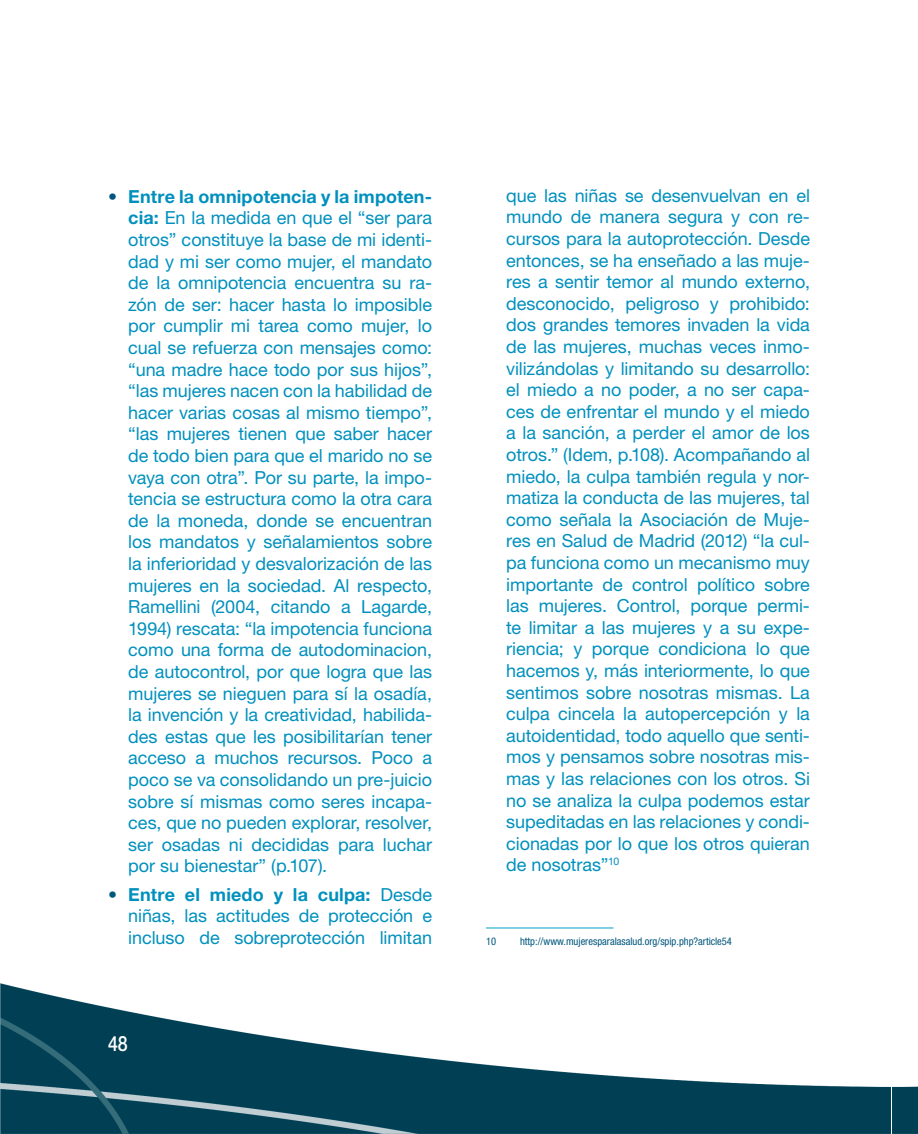
<style>
.page{position:relative;width:918px;height:1134px;background:#fff}
.page>*{position:absolute;margin:0;border:0;box-sizing:border-box;transform-origin:0 0}
.t1{font:500 21px "Helvetica Neue LT Std";color:#fff;scale:.85 1}
.t2{font:18px/21.6px "Helvetica Neue LT Std";letter-spacing:-.005em;color:#0090be;text-align:justify}
.t3{font:condensed 10.5px "Helvetica Neue LT Std";color:#00577d}
.s1{color:#00577d}
.s2{font-weight:700}
</style>
<div class="page">
<img style="left:0;top:984px;width:918px;height:150px">
<hr style="left:486px;top:928px;width:128px;height:1px;background:#00a0c8">
<p class="t2" style="left:128px;top:185px;width:305px;text-indent:-20px"><span class="s1">•</span> <span class="s2">Entre la omnipotencia y la impoten&shy;cia:</span> En la medida en que el “ser para otros” constituye la base de mi identi&shy;dad y mi ser como mujer, el mandato de la omnipotencia encuentra su ra&shy;zón de ser: hacer hasta lo imposible por cumplir mi tarea como mujer, lo cual se refuerza con mensajes como: “una madre hace todo por sus hijos”, “las mujeres nacen con la habilidad de hacer varias cosas al mismo tiempo”, “las mujeres tienen que saber hacer de todo bien para que el marido no se vaya con otra”. Por su parte, la impo&shy;tencia se estructura como la otra cara de la moneda, donde se encuentran los mandatos y señalamientos sobre la inferioridad y desvalorización de las mujeres en la sociedad. Al respecto, Ramellini (2004, citando a Lagarde, 1994) rescata: “la impotencia funciona como una forma de autodominacion, de autocontrol, por que logra que las mujeres se nieguen para sí la osadía, la invención y la creatividad, habilida&shy;des estas que les posibilitarían tener acceso a muchos recursos. Poco a poco se va consolidando un pre-juicio sobre sí mismas como seres incapa&shy;ces, que no pueden explorar, resolver, ser osadas ni decididas para luchar por su bienestar” (p.107).</p>
<p class="t2" style="left:128px;top:883px;width:305px;text-indent:-20px"><span class="s1">•</span> <span class="s2">Entre el miedo y la culpa:</span> Desde niñas, las actitudes de protección e incluso de sobreprotección limitan</p>
<p class="t1" style="left:108px;top:1031px;width:25px">48</p>
<p class="t2" style="left:506px;top:184px;width:305px">que las niñas se desenvuelvan en el mundo de manera segura y con re&shy;cursos para la autoprotección. Desde entonces, se ha enseñado a las muje&shy;res a sentir temor al mundo externo, desconocido, peligroso y prohibido: dos grandes temores invaden la vida de las mujeres, muchas veces inmo&shy;vilizándolas y limitando su desarrollo: el miedo a no poder, a no ser capa&shy;ces de enfrentar el mundo y el miedo a la sanción, a perder el amor de los otros.” (Idem, p.108). Acompañando al miedo, la culpa también regula y nor&shy;matiza la conducta de las mujeres, tal como señala la Asociación de Muje&shy;res en Salud de Madrid (2012) “la cul&shy;pa funciona como un mecanismo muy importante de control político sobre las mujeres. Control, porque permi&shy;te limitar a las mujeres y a su expe&shy;riencia; y porque condiciona lo que hacemos y, más interiormente, lo que sentimos sobre nosotras mismas. La culpa cincela la autopercepción y la autoidentidad, todo aquello que senti&shy;mos y pensamos sobre nosotras mis&shy;mas y las relaciones con los otros. Si no se analiza la culpa podemos estar supeditadas en las relaciones y condi&shy;cionadas por lo que los otros quieran de nosotras”<sup>10</sup></p>
<p class="t3" style="left:486px;top:935px;width:12px">10</p>
<p class="t3" style="left:520px;top:935px;width:214px">http://www.mujeresparalasalud.org/spip.php?article54</p>
</div>
